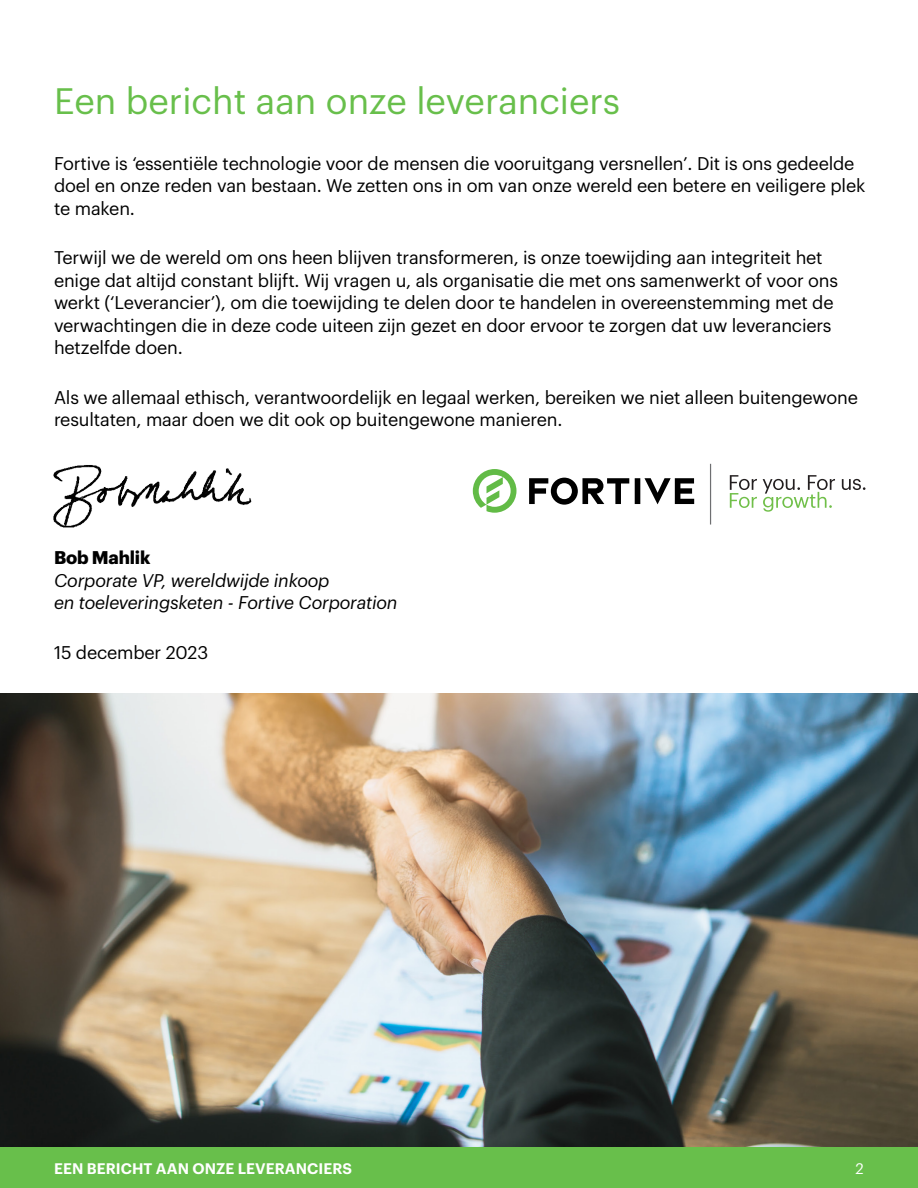
<style>
.page{position:relative;width:918px;height:1188px;background:#fff}
.page>*{position:absolute;margin:0;border:0;box-sizing:border-box;transform-origin:0 0}
.Main_Headline_Green{font:36px "Graphik";color:#68bf4b}
.Body_Copy_13pt{font:18px/22.5px "Graphik";letter-spacing:-.01em;color:#000}
.Body_Copy_13pt-2{font:italic 18px/22.5px "Graphik";letter-spacing:-.01em;color:#000}
.t1{font:600 15px "Graphik";letter-spacing:.005em;color:#fff}
.Body_Copy_Bullets{font:15px "Graphik";color:#fff}
.s1{font-weight:700;font-style:normal}
</style>
<div class="page">
<img style="left:0;top:693px;width:918px;height:455px">
<svg style="left:529px;top:478px;width:165px;height:27px"></svg>
<svg style="left:473px;top:469px;width:43px;height:44px"></svg>
<svg style="left:730px;top:475px;width:135px;height:37px"></svg>
<hr style="left:710px;top:464px;width:1px;height:61px;background:#6e6f71">
<img style="left:53px;top:465px;width:199px;height:63px">
<div style="left:0;top:1148px;width:918px;height:40px;background:#68bf4b"></div>
<p class="Main_Headline_Green" style="left:54px;top:74px;width:568px">Een bericht aan onze leveranciers</p>
<p class="Body_Copy_13pt" style="left:54px;top:151px;width:813px">Fortive is ‘essentiële technologie voor de mensen die vooruitgang versnellen’. Dit is ons gedeelde doel en onze reden van bestaan. We zetten ons in om van onze wereld een betere en veiligere plek te maken.</p>
<p class="Body_Copy_13pt" style="left:54px;top:245px;width:786px">Terwijl we de wereld om ons heen blijven transformeren, is onze toewijding aan integriteit het enige dat altijd constant blijft. Wij vragen u, als organisatie die met ons samenwerkt of voor ons werkt (‘Leverancier’), om die toewijding te delen door te handelen in overeenstemming met de verwachtingen die in deze code uiteen zijn gezet en door ervoor te zorgen dat uw leveranciers hetzelfde doen.</p>
<p class="Body_Copy_13pt" style="left:54px;top:385px;width:805px">Als we allemaal ethisch, verantwoordelijk en legaal werken, bereiken we niet alleen buitengewone resultaten, maar doen we dit ook op buitengewone manieren.</p>
<p class="Body_Copy_13pt-2" style="left:54px;top:545px;width:345px"><span class="s1">Bob Mahlik<br></span>Corporate VP, wereldwijde inkoop<br>en toeleveringsketen - Fortive Corporation</p>
<p class="Body_Copy_13pt" style="left:54px;top:640px;width:156px">15 december 2023</p>
<p class="t1" style="left:54px;top:1157px;width:299px">EEN BERICHT AAN ONZE LEVERANCIERS</p>
<p class="Body_Copy_Bullets" style="left:855px;top:1157px;width:10px">2</p>
</div>
